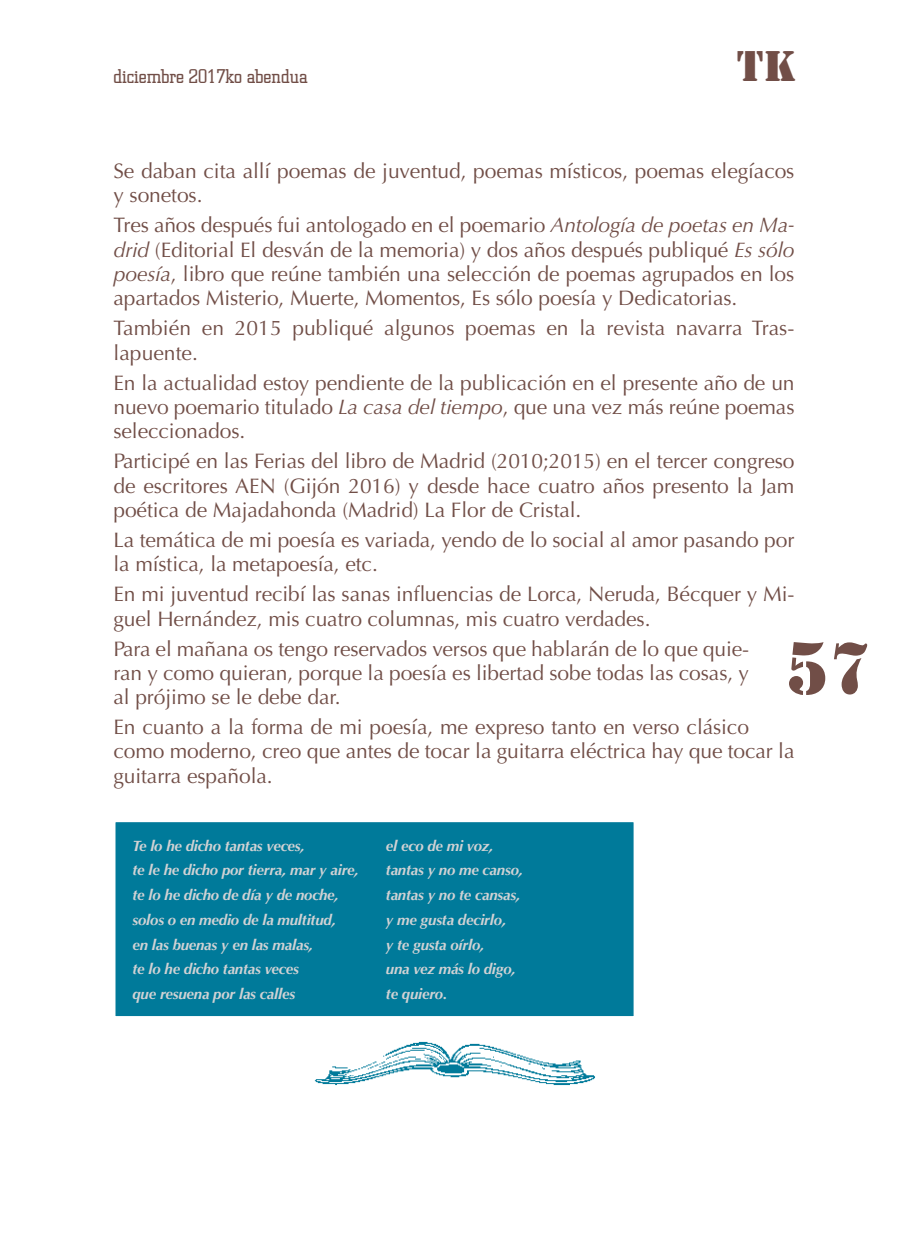
<style>
.page{position:relative;width:908px;height:1248px;background:#fff}
.page>*{position:absolute;margin:0;border:0;box-sizing:border-box;transform-origin:0 0}
.t1{font:68px "Stencil Std";color:#714e47}
.t2{font:40px "Stencil Std";color:#714e47}
.t3{font:21px/24.2px "Optima";letter-spacing:-.005em;color:#714e47}
.t4{font:300 20px "Square Slabserif 711 BT";color:#714e47}
.t5{font:italic 700 15px/24.8px "Optima";letter-spacing:-.015em;color:#d1d2d4}
.s1{font-style:italic}
</style>
<div class="page">
<div style="left:114px;top:821px;width:520px;height:195px;background:#007a9a"></div>
<div style="left:113px;top:820px;width:522px;height:197px;border:2px solid #fff"></div>
<img style="left:314px;top:1041px;width:281px;height:44px">
<p class="t4" style="left:113px;top:64px;width:196px">diciembre 2017ko abendua</p>
<h2 class="t2" style="left:736px;top:40px;width:61px">TK</h2>
<p class="t3" style="left:113px;top:159px;width:682px">Se daban cita allí poemas de juventud, poemas místicos, poemas elegíacos y sonetos.</p>
<p class="t3" style="left:113px;top:213px;width:682px;text-align:justify">Tres años después fui antologado en el poemario <span class="s1">Antología de poetas en Ma&shy;drid</span> (Editorial El desván de la memoria) y dos años después publiqué <span class="s1">Es sólo poesía</span>, libro que reúne también una selección de poemas agrupados en los apartados Misterio, Muerte, Momentos, Es sólo poesía y Dedicatorias.</p>
<p class="t3" style="left:113px;top:316px;width:682px">También en 2015 publiqué algunos poemas en la revista navarra Tras&shy;lapuente.</p>
<p class="t3" style="left:113px;top:370px;width:682px;text-align:justify">En la actualidad estoy pendiente de la publicación en el presente año de un nuevo poemario titulado <span class="s1">La casa del tiempo</span>, que una vez más reúne poemas seleccionados.</p>
<p class="t3" style="left:113px;top:449px;width:682px;text-align:justify">Participé en las Ferias del libro de Madrid (2010;2015) en el tercer congreso de escritores AEN (Gijón 2016) y desde hace cuatro años presento la Jam poética de Majadahonda (Madrid) La Flor de Cristal.</p>
<p class="t3" style="left:113px;top:528px;width:682px">La temática de mi poesía es variada, yendo de lo social al amor pasando por la mística, la metapoesía, etc.</p>
<p class="t3" style="left:113px;top:582px;width:682px">En mi juventud recibí las sanas infl uencias de Lorca, Neruda, Bécquer y Mi&shy;guel Hernández, mis cuatro columnas, mis cuatro verdades.</p>
<p class="t3" style="left:113px;top:636px;width:636px;text-align:justify">Para el mañana os tengo reservados versos que hablarán de lo que quie&shy;ran y como quieran, porque la poesía es libertad sobe todas las cosas, y al prójimo se le debe dar.</p>
<p class="t3" style="left:113px;top:715px;width:682px">En cuanto a la forma de mi poesía, me expreso tanto en verso clásico como moderno, creo que antes de tocar la guitarra eléctrica hay que tocar la guitarra española.</p>
<h1 class="t1" style="left:785px;top:624px;width:87px">57</h1>
<p class="t5" style="left:132px;top:833px;width:228px">Te lo he dicho tantas veces,<br>te le he dicho por tierra, mar y aire, te lo he dicho de día y de noche, solos o en medio de la multitud,<br>en las buenas y en las malas,<br>te lo he dicho tantas veces<br>que resuena por las calles</p>
<p class="t5" style="left:386px;top:833px;width:138px">el eco de mi voz, tantas y no me canso, tantas y no te cansas, y me gusta decirlo,<br>y te gusta oírlo,<br>una vez más lo digo, te quiero.</p>
</div>
